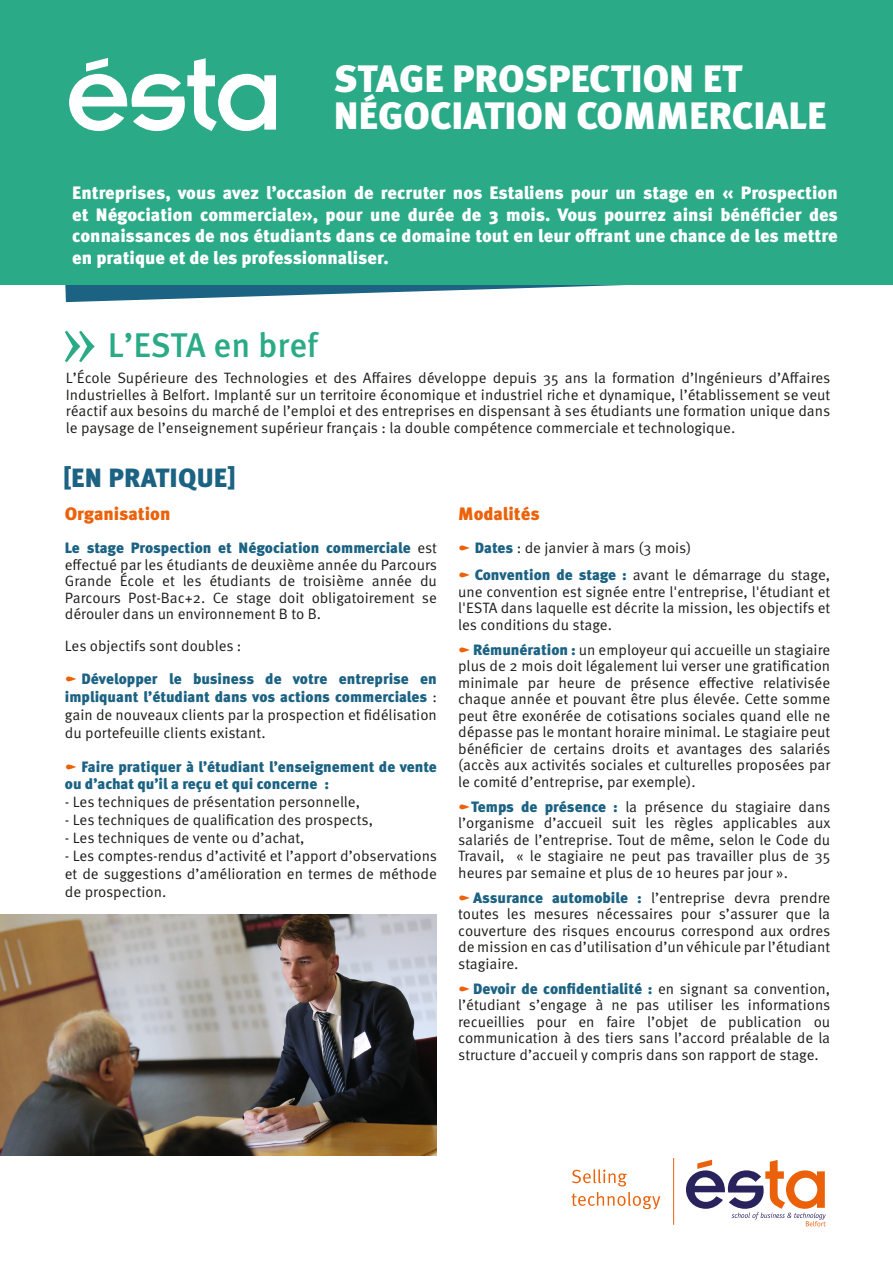
<style>
.page{position:relative;width:893px;height:1263px;background:#fff}
.page>*{position:absolute;margin:0;border:0;box-sizing:border-box;transform-origin:0 0}
.t1{font:900 38.1px/36.9px "Meta Pro";color:#fff}
.t2{font:500 34.2px "Meta Pro";letter-spacing:-.005em;color:#2baa87}
.t3{font:900 26.4px "Meta Pro";letter-spacing:.01em;color:#1b6283}
.t4{font:900 18px/21.5px "Meta Pro";color:#fff;text-align:justify}
.t5{font:900 18px "Meta Pro";color:#eb620a}
.t6{font:15px/16.5px "Meta Pro";color:#1d1d1b;text-align:justify}
.t7{font:900 15px/18px "Meta Pro";color:#1b6283;text-align:justify}
.s1{font-weight:900;color:#1b6283}
.s2{font-weight:400;color:#1d1d1b}
</style>
<div class="page">
<img style="left:0;top:914px;width:437px;height:241px">
<svg style="left:572px;top:1192px;width:88px;height:17px"></svg>
<svg style="left:572px;top:1169px;width:55px;height:17px"></svg>
<hr style="left:673px;top:1158px;width:1px;height:67px;background:#eb620a">
<svg style="left:686px;top:1160px;width:140px;height:66px"></svg>
<svg style="left:65px;top:285px;width:560px;height:17px"></svg>
<div style="left:0;top:0;width:893px;height:285px;background:#2baa87"></div>
<svg style="left:69px;top:58px;width:207px;height:73px"></svg>
<svg style="left:65px;top:331px;width:30px;height:31px"></svg>
<p class="t1" style="left:334px;top:62px;width:494px">STAGE PROSPECTION ET<br>NÉGOCIATION COMMERCIALE</p>
<p class="t4" style="left:72px;top:183px;width:767px">Entreprises, vous avez l’occasion de recruter nos Estaliens pour un stage en « Prospection et Négociation commerciale», pour une durée de 3 mois. Vous pourrez ainsi bénéficier des connaissances de nos étudiants dans ce domaine tout en leur offrant une chance de les mettre en pratique et de les professionnaliser.</p>
<p class="t2" style="left:108px;top:323px;width:212px">L’ESTA en bref</p>
<p class="t6" style="left:66px;top:370px;width:766px">L’École Supérieure des Technologies et des Affaires développe depuis 35 ans la formation d’Ingénieurs d’Affaires Industrielles à Belfort. Implanté sur un territoire économique et industriel riche et dynamique, l’établissement se veut réactif aux besoins du marché de l’emploi et des entreprises en dispensant à ses étudiants une formation unique dans le paysage de l’enseignement supérieur français : la double compétence commerciale et technologique.</p>
<p class="t3" style="left:63px;top:461px;width:175px">[EN PRATIQUE]</p>
<p class="t5" style="left:65px;top:502px;width:107px">Organisation</p>
<p class="t6" style="left:65px;top:540px;width:374px"><span class="s1">Le stage Prospection et Négociation commerciale</span> est effectué par les étudiants de deuxième année du Parcours Grande École et les étudiants de troisième année du Parcours Post-Bac+2. Ce stage doit obligatoirement se dérouler dans un environnement B to B.</p>
<p class="t6" style="left:65px;top:638px;width:178px">Les objectifs sont doubles :</p>
<p class="t7" style="left:65px;top:670px;width:374px;text-indent:17px">Développer le business de votre entreprise en impliquant l’étudiant dans vos actions commerciales <span class="s2">: gain de nouveaux clients par la prospection et fidélisation du portefeuille clients existant.</span></p>
<p class="t7" style="left:65px;top:759px;width:374px;line-height:16.5px;text-indent:17px">Faire pratiquer à l’étudiant l’enseignement de vente ou d’achat qu’il a reçu et qui concerne :</p>
<p class="t6" style="left:65px;top:794px;width:297px">- Les techniques de présentation personnelle,</p>
<p class="t6" style="left:65px;top:812px;width:310px">- Les techniques de qualification des prospects,</p>
<p class="t6" style="left:65px;top:830px;width:241px">- Les techniques de vente ou d’achat,</p>
<p class="t6" style="left:65px;top:847px;width:374px;line-height:18px">- Les comptes-rendus d’activité et l’apport d’observations et de suggestions d’amélioration en termes de méthode de prospection.</p>
<p class="t5" style="left:458px;top:502px;width:83px">Modalités</p>
<p class="t6" style="left:475px;top:540px;width:218px"><span class="s1">Dates</span> : de janvier à mars (3 mois)</p>
<p class="t6" style="left:458px;top:567px;width:374px;text-indent:17px"><span class="s1">Convention de stage :</span> avant le démarrage du stage, une convention est signée entre l'entreprise, l'étudiant et l'ESTA dans laquelle est décrite la mission, les objectifs et les conditions du stage.</p>
<p class="t6" style="left:458px;top:642px;width:374px;text-indent:15px"><span class="s1">Rémunération :</span> un employeur qui accueille un stagiaire plus de 2 mois doit légalement lui verser une gratification minimale par heure de présence effective relativisée chaque année et pouvant être plus élevée. Cette somme peut être exonérée de cotisations sociales quand elle ne dépasse pas le montant horaire minimal. Le stagiaire peut bénéficier de certains droits et avantages des salariés (accès aux activités sociales et culturelles proposées par le comité d’entreprise, par exemple).</p>
<p class="t6" style="left:458px;top:799px;width:374px;text-indent:13px"><span class="s1">Temps de présence :</span> la présence du stagiaire dans l’organisme d’accueil suit les règles applicables aux salariés de l’entreprise. Tout de même, selon le Code du Travail, « le stagiaire ne peut pas travailler plus de 35 heures par semaine et plus de 10 heures par jour ».</p>
<p class="t6" style="left:458px;top:890px;width:374px;text-indent:15px"><span class="s1">Assurance automobile :</span> l’entreprise devra prendre toutes les mesures nécessaires pour s’assurer que la couverture des risques encourus correspond aux ordres de mission en cas d’utilisation d’un véhicule par l’étudiant stagiaire.</p>
<p class="t6" style="left:458px;top:981px;width:374px;text-indent:15px"><span class="s1">Devoir de confidentialité :</span> en signant sa convention, l’étudiant s’engage à ne pas utiliser les informations recueillies pour en faire l’objet de publication ou communication à des tiers sans l’accord préalable de la structure d’accueil y compris dans son rapport de stage.</p>
</div>
